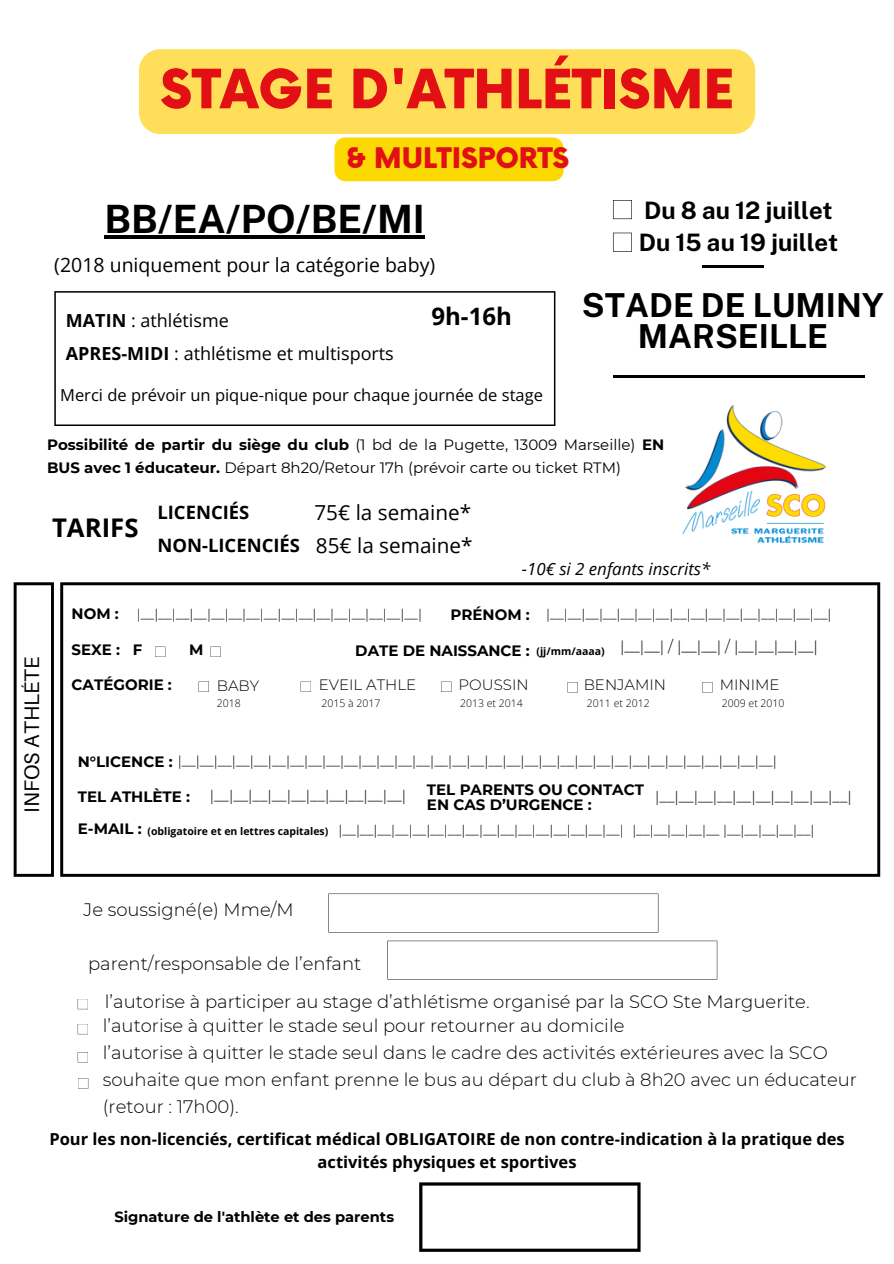
<style>
.page{position:relative;width:894px;height:1264px;background:#fff}
.page>*{position:absolute;margin:0;border:0;box-sizing:border-box;transform-origin:0 0}
.t1{font:900 52.8px "Now";color:#e20f14}
.t2{font:700 39px "Public Sans";color:#000}
.t3{font:700 33px/31.5px "Public Sans";color:#000;text-align:center}
.t4{font:900 27.6px "Now";color:#e20f14}
.t5{font:700 25.8px "Open Sans";color:#000}
.t6{font:700 24px/32.7px "Public Sans";color:#000}
.t7{font:700 24px "Open Sans";color:#000}
.t8{font:21px "Aileron";color:#000}
.t9{font:20.7px "Open Sans";color:#000}
.t10{font:19.5px "Open Sans";color:#000}
.t11{font:700 18.45px "Open Sans";color:#000}
.t12{font:300 18px/27px "Montserrat";color:#000}
.t13{font:18px "Open Sans";color:#000}
.t14{font:italic 16.8px "Open Sans";color:#000}
.t15{font:700 16.5px/22.5px "Open Sans";color:#000;text-align:center}
.t16{font:16.5px "Open Sans";color:#000}
.t17{font:300 15.3px "Montserrat";color:#000}
.t18{font:15px/22.5px "Montserrat";color:#000}
.t19{font:700 15px/14.7px "Montserrat";color:#000}
.t20{font:300 15px "Montserrat";color:#000}
.t21{font:300 14.85px "Montserrat";color:#000}
.t22{font:700 14.7px "Montserrat";color:#000}
.t23{font:300 13.95px "Montserrat";color:#000}
.t24{font:300 13.65px "Montserrat";color:#000}
.t25{font:300 13.5px "Montserrat";color:#000}
.t26{font:700 10.5px "Open Sans";color:#000}
.t27{font:300 10.5px "Open Sans";color:#000}
.s1{font-weight:700}
.s2{font-weight:700;font-size:15px}
</style>
<div class="page">
<svg style="left:419px;top:1182px;width:221px;height:69px"></svg>
<img style="left:682px;top:405px;width:144px;height:139px">
<svg style="left:78px;top:999px;width:10px;height:10px"></svg>
<svg style="left:78px;top:1024px;width:10px;height:10px"></svg>
<svg style="left:78px;top:1052px;width:10px;height:10px"></svg>
<svg style="left:54px;top:291px;width:501px;height:135px"></svg>
<div style="left:139px;top:49px;width:616px;height:85px;background:#ffde59"></div>
<div style="left:334px;top:137px;width:229px;height:44px;background:#fcd903"></div>
<svg style="left:328px;top:893px;width:330px;height:39px"></svg>
<svg style="left:387px;top:940px;width:330px;height:39px"></svg>
<hr style="left:612px;top:375px;width:251px;height:2px;background:#000">
<hr style="left:702px;top:265px;width:61px;height:2px;background:#000">
<svg style="left:14px;top:582px;width:40px;height:294px"></svg>
<hr style="left:104px;top:235px;width:69px;height:3px;background:#000">
<hr style="left:173px;top:235px;width:252px;height:3px;background:#000">
<svg style="left:78px;top:1078px;width:10px;height:10px"></svg>
<svg style="left:613px;top:200px;width:19px;height:19px"></svg>
<svg style="left:613px;top:233px;width:19px;height:19px"></svg>
<p class="t1" style="left:160px;top:61px;width:575px">STAGE D'ATHLÉTISME</p>
<p class="t4" style="left:345px;top:143px;width:225px">&amp; MULTISPORTS</p>
<p class="t2" style="left:104px;top:195px;width:322px">BB/EA/PO/BE/MI</p>
<p class="t10" style="left:54px;top:251px;width:382px">(2018 uniquement pour la catégorie baby)</p>
<p class="t13" style="left:66px;top:308px;width:164px"><span class="s1">MATIN</span> : athlétisme</p>
<p class="t13" style="left:66px;top:340px;width:329px"><span class="s1">APRES-MIDI</span> : athlétisme et multisports</p>
<p class="t7" style="left:431px;top:300px;width:82px">9h-16h</p>
<p class="t16" style="left:60px;top:383px;width:484px">Merci de prévoir un pique-nique pour chaque journée de stage</p>
<h4 class="t6" style="left:638px;top:194px;width:201px">Du 8 au 12 juillet<br>Du 15 au 19 juillet</h4>
<p class="t3" style="left:582px;top:289px;width:303px">STADE DE LUMINY<br>MARSEILLE</p>
<p class="t18" style="left:47px;top:434px;width:618px"><span class="s1">Possibilité de partir du siège du club</span> (1 bd de la Pugette, 13009 Marseille) <span class="s1">EN<br>BUS avec 1 éducateur.</span> Départ 8h20/Retour 17h (prévoir carte ou ticket RTM)</p>
<p class="t5" style="left:52px;top:509px;width:88px">TARIFS</p>
<p class="t11" style="left:157px;top:499px;width:94px">LICENCIÉS</p>
<p class="t11" style="left:157px;top:532px;width:144px">NON-LICENCIÉS</p>
<p class="t9" style="left:314px;top:498px;width:158px">75€ la semaine*</p>
<p class="t9" style="left:316px;top:531px;width:158px">85€ la semaine*</p>
<p class="t14" style="left:521px;top:557px;width:190px">-10€ si 2 enfants inscrits*</p>
<p class="t8" style="left:19px;top:812px;width:157px;rotate:-90deg">INFOS ATHLÉTE</p>
<h3 class="t19" style="left:450px;top:607px;width:81px">PRÉNOM :</h3>
<p class="t19" style="left:355px;top:643px;width:176px">DATE DE NAISSANCE :</p>
<p class="t20" style="left:319px;top:675px;width:99px">EVEIL ATHLE</p>
<p class="t20" style="left:458px;top:675px;width:71px">POUSSIN</p>
<h4 class="t19" style="left:72px;top:606px;width:49px">NOM :</h4>
<h2 class="t19" style="left:72px;top:642px;width:72px">SEXE : F</h2>
<h2 class="t19" style="left:189px;top:642px;width:16px">M</h2>
<p class="t24" style="left:137px;top:606px;width:286px">|__|__|__|__|__|__|__|__|__|__|__|__|__|__|__|__|</p>
<p class="t24" style="left:546px;top:606px;width:286px">|__|__|__|__|__|__|__|__|__|__|__|__|__|__|__|__|</p>
<p class="t17" style="left:620px;top:637px;width:199px">|__|__| / |__|__| / |__|__|__|__|</p>
<p class="t26" style="left:536px;top:644px;width:70px">(jj/mm/aaaa)</p>
<p class="t19" style="left:72px;top:676px;width:102px">CATÉGORIE :</p>
<p class="t20" style="left:217px;top:676px;width:44px">BABY</p>
<p class="t20" style="left:583px;top:675px;width:84px">BENJAMIN</p>
<p class="t20" style="left:719px;top:675px;width:61px">MINIME</p>
<p class="t27" style="left:217px;top:696px;width:25px">2018</p>
<p class="t27" style="left:321px;top:696px;width:60px">2015 à 2017</p>
<h6 class="t27" style="left:460px;top:696px;width:64px">2013 et 2014</h6>
<p class="t27" style="left:586px;top:696px;width:64px">2011 et 2012</p>
<p class="t27" style="left:721px;top:696px;width:64px">2009 et 2010</p>
<p class="t23" style="left:78px;top:752px;width:700px"><span class="s2">N°LICENCE :</span> |__|__|__|__|__|__|__|__|__|__|__|__|__|__|__|__|__|__|__|__|__|__|__|__|__|__|__|__|__|__|__|__|__|</p>
<p class="t19" style="left:78px;top:788px;width:114px">TEL ATHLÈTE :</p>
<h5 class="t19" style="left:78px;top:821px;width:65px">E-MAIL :</h5>
<h5 class="t19" style="left:427px;top:782px;width:218px">TEL PARENTS OU CONTACT<br>EN CAS D’URGENCE :</h5>
<p class="t21" style="left:210px;top:786px;width:198px">|__|__|__|__|__|__|__|__|__|__|</p>
<p class="t21" style="left:655px;top:787px;width:198px">|__|__|__|__|__|__|__|__|__|__|</p>
<p class="t24" style="left:338px;top:821px;width:286px">|__|__|__|__|__|__|__|__|__|__|__|__|__|__|__|__|</p>
<p class="t25" style="left:632px;top:822px;width:183px">|__|__|__|__|__ |__|__|__|__|__|</p>
<p class="t26" style="left:147px;top:823px;width:182px">(obligatoire et en lettres capitales)</p>
<p class="t12" style="left:83px;top:895px;width:212px">Je soussigné(e) Mme/M</p>
<p class="t12" style="left:88px;top:949px;width:275px">parent/responsable de l’enfant</p>
<p class="t12" style="left:105px;top:988px;width:706px">l’autorise à participer au stage d’athlétisme organisé par la SCO Ste Marguerite.</p>
<p class="t12" style="left:103px;top:1011px;width:523px">l’autorise à quitter le stade seul pour retourner au domicile</p>
<p class="t12" style="left:103px;top:1038px;width:726px">l’autorise à quitter le stade seul dans le cadre des activités extérieures avec la SCO</p>
<p class="t12" style="left:103px;top:1065px;width:755px">souhaite que mon enfant prenne le bus au départ du club à 8h20 avec un éducateur (retour : 17h00).</p>
<p class="t15" style="left:49px;top:1127px;width:796px">Pour les non-licenciés, certificat médical OBLIGATOIRE de non contre-indication à la pratique des activités physiques et sportives</p>
<p class="t22" style="left:114px;top:1208px;width:281px">Signature de l'athlète et des parents</p>
</div>
